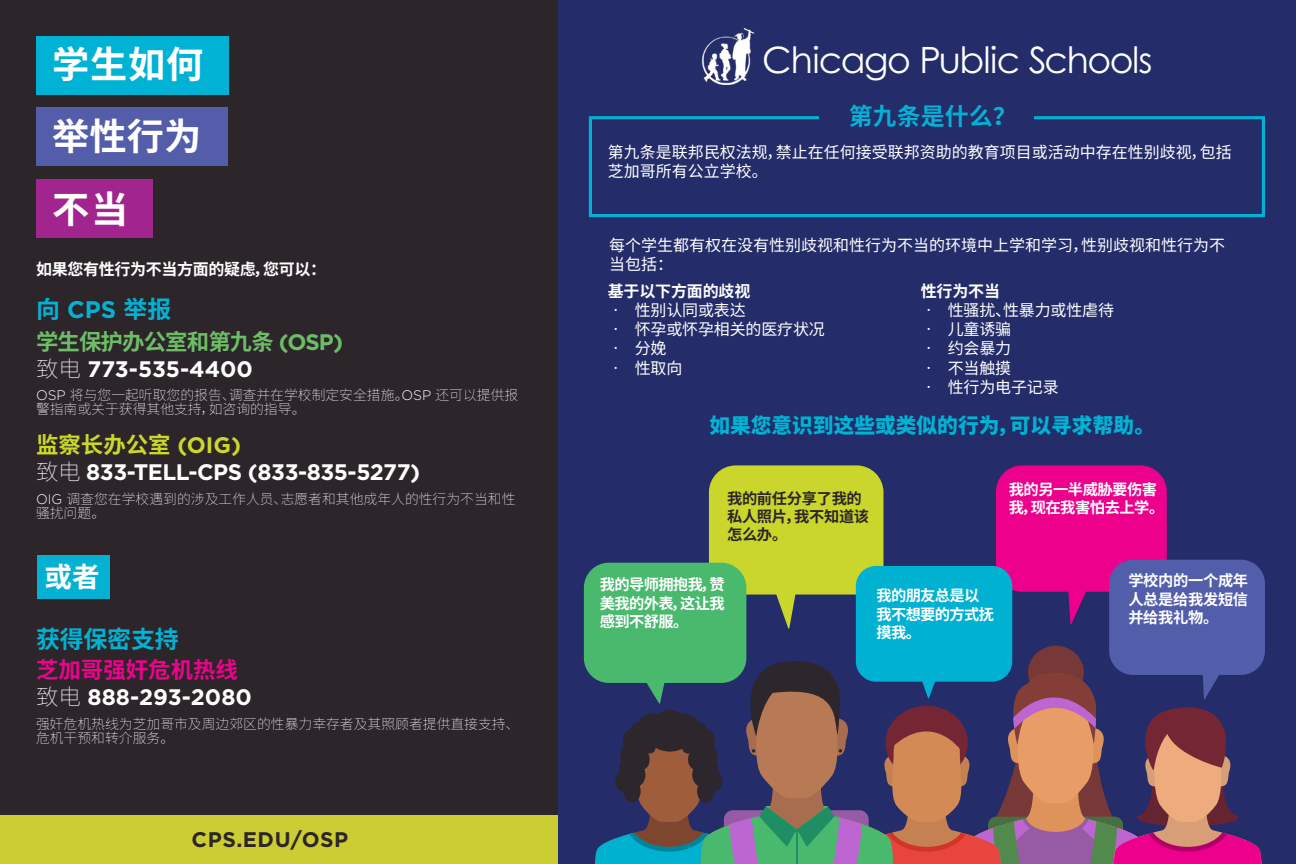
<style>
.page{position:relative;width:1296px;height:864px;background:#fff}
.page>*{position:absolute;margin:0;border:0;box-sizing:border-box;transform-origin:0 0}
.t1{font:700 37.2px "Noto Sans CJ Ksc";letter-spacing:.02em;color:#fff}
.t2{font:36.2px "Century Gothic Pro";letter-spacing:-.04em;color:#fff}
.t3{font:700 27.6px "Noto Sans CJ Ksc";color:#fff}
.t4{font:700 24px "Noto Sans CJ Ksc";color:#04b1d3}
.t5{font:700 24px "Noto Sans CJ Ksc";letter-spacing:-.01em;color:#00b2d3}
.t6{font:700 22.4px "Gotham";color:#fff}
.t7{font:700 22.4px "Gotham";letter-spacing:-.02em;color:#fff}
.t8{font:700 22.4px "Noto Sans CJ Ksc";letter-spacing:-.04em;color:#6dbd66}
.t9{font:700 22.4px "Noto Sans CJ Ksc";color:#cad72b}
.t10{font:700 22.4px "Noto Sans CJ Ksc";color:#ed028c}
.t11{font:700 21.2px "Gotham";letter-spacing:.025em;color:#2c252a}
.t12{font:900 20.8px "Noto Sans CJ Ksc";color:#00b2d3}
.t13{font:16px/19.2px "Noto Sans CJ Ksc";color:#fff}
.t14{font:700 16px "Noto Sans CJ Ksc";letter-spacing:-.02em;color:#fff}
.t15{font:700 15.2px/18.4px "Noto Sans CJ Ksc";letter-spacing:-.03em;color:#fff;text-align:justify}
.t16{font:700 15.2px/18.4px "Noto Sans CJ Ksc";letter-spacing:-.02em;color:#2c252a}
.t17{font:100 13.8px/14.6px "Noto Sans CJ Ksc";color:#fff}
.s1{font-family:"Gotham"}
.s2{font-family:"Noto Sans CJ Ksc";font-weight:100}
.s3{font-family:"Gotham";font-weight:300}
</style>
<div class="page">
<div style="left:542px;top:0;width:754px;height:864px;background:#242c69"></div>
<div style="left:0;top:0;width:558px;height:864px;background:#2c252a"></div>
<div style="left:0;top:815px;width:558px;height:49px;background:#cc3"></div>
<div style="left:589px;top:116px;width:676px;height:101px;border:3px solid #04b1d3"></div>
<div style="left:820px;top:107px;width:214px;height:22px;background:#242c69"></div>
<div style="left:36px;top:108px;width:192px;height:58px;background:#535da9"></div>
<div style="left:36px;top:179px;width:117px;height:59px;background:#a2248e"></div>
<div style="left:36px;top:36px;width:193px;height:58px;background:#00b2d3"></div>
<div style="left:37px;top:555px;width:73px;height:44px;background:#04b1d3"></div>
<img style="left:702px;top:28px;width:53px;height:57px">
<svg style="left:584px;top:465px;width:681px;height:399px"></svg>
<p class="t1" style="left:52px;top:44px;width:153px">学生如何</p>
<p class="t1" style="left:52px;top:115px;width:151px">举性行为</p>
<p class="t1" style="left:52px;top:189px;width:77px">不当</p>
<p class="t14" style="left:36px;top:260px;width:292px">如果您有性行为不当方面的疑虑，您可以：</p>
<p class="t4" style="left:36px;top:296px;width:137px">向 <span class="s1">CPS</span> 举报</p>
<p class="t8" style="left:36px;top:329px;width:308px">学生保护办公室和第九条 <span class="s1">(OSP)</span></p>
<p class="t6" style="left:36px;top:354px;width:218px"><span class="s2">致电</span> 773-535-4400</p>
<p class="t17" style="left:36px;top:388px;width:484px"><span class="s3">OSP</span> 将与您一起听取您的报告、调查并在学校制定安全措施。<span class="s3">OSP</span> 还可以提供报警指南或关于获得其他支持，如咨询的指导。</p>
<p class="t9" style="left:36px;top:432px;width:206px">监察长办公室 <span class="s1">(OIG)</span></p>
<p class="t7" style="left:36px;top:457px;width:386px"><span class="s2">致电</span> 833-TELL-CPS (833-835-5277)</p>
<p class="t17" style="left:36px;top:492px;width:481px"><span class="s3">OIG</span> 调查您在学校遇到的涉及工作人员、志愿者和其他成年人的性行为不当和性骚扰问题。</p>
<p class="t3" style="left:45px;top:561px;width:57px">或者</p>
<p class="t5" style="left:36px;top:626px;width:144px">获得保密支持</p>
<p class="t10" style="left:36px;top:658px;width:204px">芝加哥强奸危机热线</p>
<p class="t6" style="left:36px;top:683px;width:217px"><span class="s2">致电</span> 888-293-2080</p>
<p class="t17" style="left:36px;top:717px;width:485px">强奸危机热线为芝加哥市及周边郊区的性暴力幸存者及其照顾者提供直接支持、危机干预和转介服务。</p>
<p class="t11" style="left:192px;top:825px;width:158px">CPS.EDU/OSP</p>
<p class="t2" style="left:762px;top:38px;width:392px">Chicago Public Schools</p>
<p class="t4" style="left:849px;top:103px;width:169px">第九条是什么？</p>
<p class="t13" style="left:608px;top:143px;width:625px">第九条是联邦民权法规，禁止在任何接受联邦资助的教育项目或活动中存在性别歧视，包括芝加哥所有公立学校。</p>
<p class="t13" style="left:609px;top:236px;width:618px">每个学生都有权在没有性别歧视和性行为不当的环境中上学和学习，性别歧视和性行为不当包括：</p>
<p class="t14" style="left:608px;top:282px;width:144px">基于以下方面的歧视</p>
<p class="t13" style="left:608px;top:301px;width:140px">• 性别认同或表达</p>
<p class="t13" style="left:608px;top:320px;width:219px">• 怀孕或怀孕相关的医疗状况</p>
<p class="t13" style="left:608px;top:339px;width:60px">• 分娩</p>
<p class="t13" style="left:608px;top:359px;width:76px">• 性取向</p>
<p class="t14" style="left:921px;top:282px;width:81px">性行为不当</p>
<p class="t13" style="left:921px;top:301px;width:195px">• 性骚扰、性暴力或性虐待</p>
<p class="t13" style="left:921px;top:320px;width:92px">• 儿童诱骗</p>
<p class="t13" style="left:921px;top:339px;width:92px">• 约会暴力</p>
<p class="t13" style="left:921px;top:359px;width:92px">• 不当触摸</p>
<p class="t13" style="left:921px;top:378px;width:140px">• 性行为电子记录</p>
<p class="t12" style="left:709px;top:413px;width:447px">如果您意识到这些或类似的行为，可以寻求帮助。</p>
<p class="t16" style="left:727px;top:489px;width:144px">我的前任分享了我的私人照片，我不知道该怎么办。</p>
<p class="t15" style="left:600px;top:576px;width:126px">我的导师拥抱我，赞美我的外表，这让我感到不舒服。</p>
<p class="t15" style="left:876px;top:587px;width:119px;text-align:left">我的朋友总是以我不想要的方式抚摸我。</p>
<p class="t15" style="left:1009px;top:480px;width:157px">我的另一半威胁要伤害我，现在我害怕去上学。</p>
<p class="t15" style="left:1128px;top:572px;width:121px">学校内的一个成年人总是给我发短信并给我礼物。</p>
</div>
